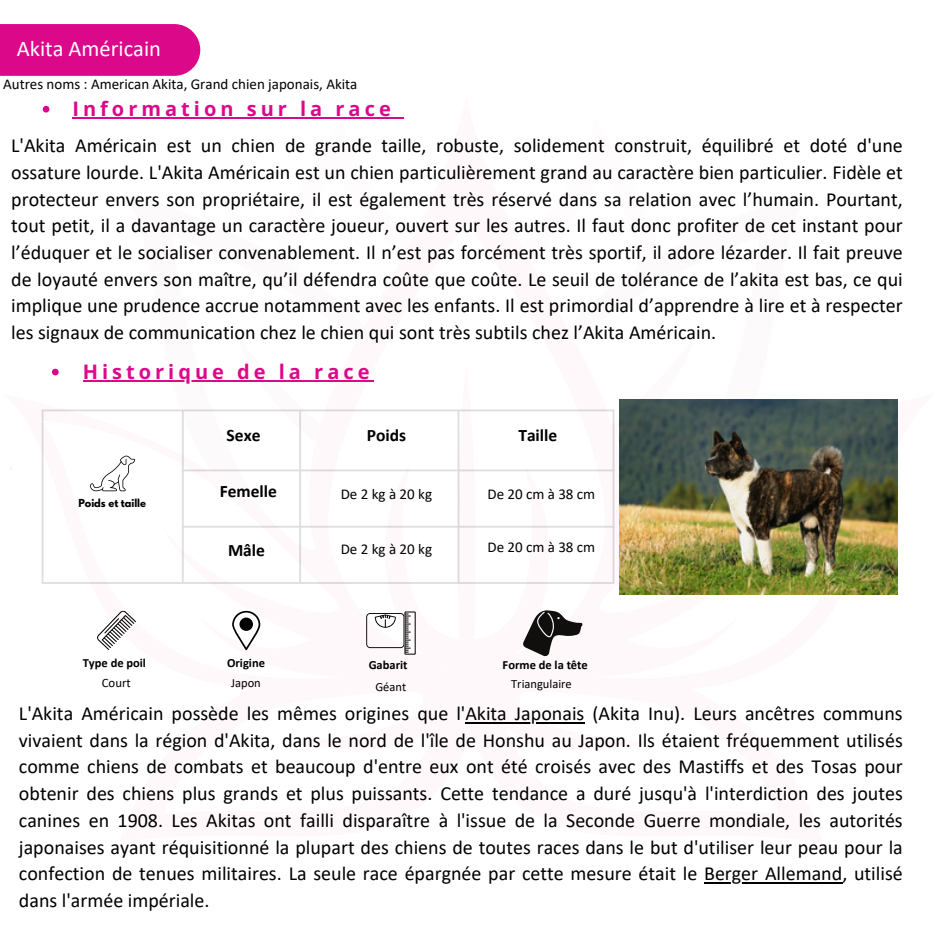
<style>
.page{position:relative;width:938px;height:938px;background:#fff}
.page>*{position:absolute;margin:0;border:0;box-sizing:border-box;transform-origin:0 0}
.t1{font:22.5px "Calibri";color:#fff}
.t2{font:20px/26.8px "Calibri";color:#000;text-align:justify}
.t3{font:700 20px "Open Sans";letter-spacing:.2em;color:#db098a}
.t4{font:700 17.5px "Calibri";color:#000}
.t5{font:15px "Calibri";color:#000}
.t6{font:12.75px "Calibri";color:#000}
.t7{font:700 12.5px "Calibri";color:#000}
.t8{font:12.5px "Calibri";color:#000}
.t9{font:700 9.75px "League Spartan";color:#000}
</style>
<div class="page">
<svg style="left:478px;top:399px;width:420px;height:196px"></svg>
<svg style="left:10px;top:409px;width:450px;height:175px"></svg>
<div style="left:457px;top:361px;width:18px;height:358px;background:#fef8fb;border-radius:50%"></div>
<div style="left:0;top:24px;width:200px;height:52px;background:#db098a"></div>
<hr style="left:42px;top:411px;width:1px;height:171px;background:#000">
<hr style="left:182px;top:411px;width:2px;height:171px;background:#000">
<hr style="left:299px;top:411px;width:2px;height:171px;background:#000">
<hr style="left:457px;top:411px;width:2px;height:171px;background:#000">
<hr style="left:612px;top:411px;width:2px;height:171px;background:#000">
<hr style="left:42px;top:409px;width:572px;height:2px;background:#000">
<hr style="left:182px;top:469px;width:432px;height:2px;background:#000">
<hr style="left:182px;top:525px;width:432px;height:2px;background:#000">
<hr style="left:42px;top:582px;width:572px;height:2px;background:#000">
<svg style="left:90px;top:455px;width:45px;height:36px"></svg>
<svg style="left:97px;top:610px;width:39px;height:40px"></svg>
<svg style="left:232px;top:464px;width:449px;height:193px"></svg>
<img style="left:620px;top:399px;width:277px;height:195px">
<svg style="left:43px;top:106px;width:6px;height:6px"></svg>
<hr style="left:72px;top:117px;width:323px;height:2px;background:#db098a">
<svg style="left:52px;top:369px;width:7px;height:6px"></svg>
<hr style="left:83px;top:380px;width:290px;height:2px;background:#db098a">
<hr style="left:465px;top:721px;width:119px;height:2px;background:#000">
<hr style="left:704px;top:881px;width:138px;height:2px;background:#000">
<h5 class="t1" style="left:17px;top:39px;width:146px">Akita Américain</h5>
<h6 class="t5" style="left:3px;top:78px;width:356px">Autres noms : American Akita, Grand chien japonais, Akita</h6>
<p class="t3" style="left:72px;top:94px;width:320px">Information sur la race</p>
<h6 class="t2" style="left:11px;top:134px;width:893px">L'Akita Américain est un chien de grande taille, robuste, solidement construit, équilibré et doté d'une ossature lourde. L'Akita Américain est un chien particulièrement grand au caractère bien particulier. Fidèle et protecteur envers son propriétaire, il est également très réservé dans sa relation avec l’humain. Pourtant, tout petit, il a davantage un caractère joueur, ouvert sur les autres. Il faut donc profiter de cet instant pour l’éduquer et le socialiser convenablement. Il n’est pas forcément très sportif, il adore lézarder. Il fait preuve de loyauté envers son maître, qu’il défendra coûte que coûte. Le seuil de tolérance de l’akita est bas, ce qui implique une prudence accrue notamment avec les enfants. Il est primordial d’apprendre à lire et à respecter les signaux de communication chez le chien qui sont très subtils chez l’Akita Américain.</h6>
<h5 class="t3" style="left:83px;top:357px;width:288px">Historique de la race</h5>
<h1 class="t9" style="left:78px;top:498px;width:69px">Poids et taille</h1>
<h4 class="t4" style="left:227px;top:427px;width:35px">Sexe</h4>
<h3 class="t4" style="left:367px;top:428px;width:41px">Poids</h3>
<h3 class="t4" style="left:518px;top:427px;width:40px">Taille</h3>
<p class="t4" style="left:220px;top:483px;width:59px">Femelle</p>
<p class="t5" style="left:341px;top:488px;width:93px">De 2 kg à 20 kg</p>
<p class="t5" style="left:487px;top:488px;width:109px">De 20 cm à 38 cm</p>
<h2 class="t4" style="left:228px;top:542px;width:39px">Mâle</h2>
<p class="t5" style="left:341px;top:542px;width:93px">De 2 kg à 20 kg</p>
<h3 class="t5" style="left:487px;top:541px;width:109px">De 20 cm à 38 cm</h3>
<h3 class="t7" style="left:83px;top:657px;width:65px">Type de poil</h3>
<h4 class="t7" style="left:227px;top:657px;width:39px">Origine</h4>
<h4 class="t7" style="left:368px;top:659px;width:40px">Gabarit</h4>
<p class="t7" style="left:502px;top:659px;width:87px">Forme de la tête</p>
<h4 class="t6" style="left:102px;top:677px;width:30px">Court</h4>
<h3 class="t8" style="left:231px;top:677px;width:31px">Japon</h3>
<h4 class="t8" style="left:375px;top:681px;width:32px">Géant</h4>
<p class="t8" style="left:511px;top:679px;width:62px">Triangulaire</p>
<p class="t2" style="left:19px;top:701px;width:885px">L'Akita Américain possède les mêmes origines que l'Akita Japonais (Akita Inu). Leurs ancêtres communs</p>
<p class="t2" style="left:19px;top:728px;width:885px">vivaient dans la région d'Akita, dans le nord de l'île de Honshu au Japon. Ils étaient fréquemment utilisés comme chiens de combats et beaucoup d'entre eux ont été croisés avec des Mastiffs et des Tosas pour obtenir des chiens plus grands et plus puissants. Cette tendance a duré jusqu'à l'interdiction des joutes canines en 1908. Les Akitas ont failli disparaître à l'issue de la Seconde Guerre mondiale, les autorités japonaises ayant réquisitionné la plupart des chiens de toutes races dans le but d'utiliser leur peau pour la confection de tenues militaires. La seule race épargnée par cette mesure était le Berger Allemand, utilisé</p>
<h5 class="t2" style="left:19px;top:888px;width:192px">dans l'armée impériale.</h5>
</div>
